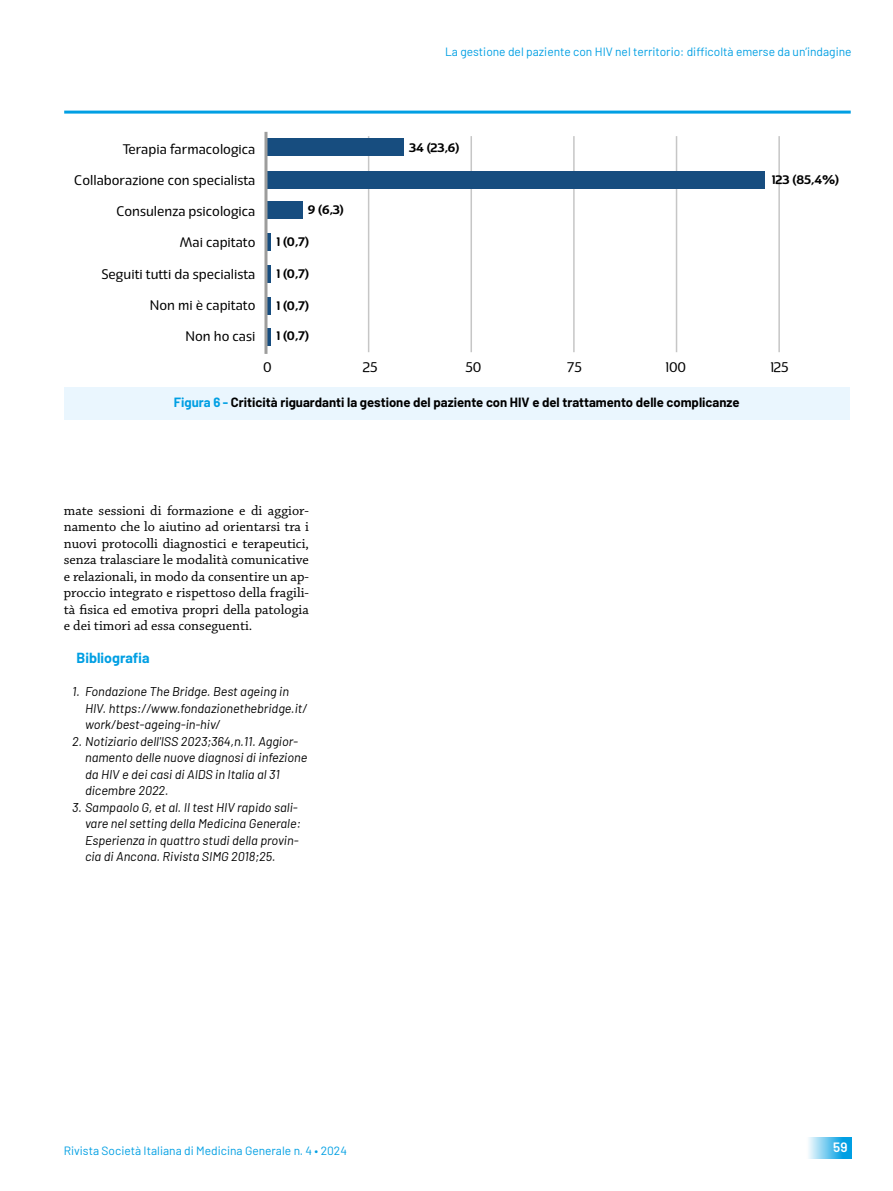
<style>
.page{position:relative;width:893px;height:1191px;background:#fff}
.page>*{position:absolute;margin:0;border:0;box-sizing:border-box;transform-origin:0 0}
.t1{font:14.25px/16.5px "Chaparral Pro";color:#000;text-align:justify}
.t2{font:700 14.25px "Barlow";color:#009fe3}
.t3{font:13.5px "Eigerdals";color:#000}
.t4{font:600 13.5px "Barlow";color:#fff}
.t5{font:700 13.05px "Barlow";color:#000}
.t6{font:italic 12.75px/16.5px "Barlow";color:#000}
.t7{font:12px "Barlow";color:#009fe3}
.t8{font:700 12px "Eigerdals";color:#000}
.s1{color:#009fe3}
</style>
<div class="page">
<div style="left:807px;top:1137px;width:45px;height:21px;background:linear-gradient(to right,#f2fafd,#008fde)"></div>
<hr style="left:64px;top:111px;width:787px;height:3px;background:#009fe3">
<div style="left:64px;top:387px;width:785px;height:33px;background:#eaf6fe"></div>
<hr style="left:368px;top:136px;width:1px;height:216px;background:#c6c6c6">
<hr style="left:470px;top:136px;width:2px;height:216px;background:#c6c6c6">
<hr style="left:573px;top:136px;width:2px;height:216px;background:#c6c6c6">
<hr style="left:676px;top:136px;width:1px;height:216px;background:#c6c6c6">
<hr style="left:778px;top:136px;width:2px;height:216px;background:#c6c6c6">
<div style="left:266px;top:139px;width:138px;height:17px;background:#174d7f"></div>
<div style="left:266px;top:202px;width:37px;height:17px;background:#174d7f"></div>
<svg style="left:267px;top:234px;width:4px;height:17px"></svg>
<svg style="left:267px;top:266px;width:4px;height:17px"></svg>
<svg style="left:267px;top:297px;width:4px;height:17px"></svg>
<svg style="left:267px;top:328px;width:4px;height:17px"></svg>
<div style="left:266px;top:171px;width:499px;height:17px;background:#174d7f"></div>
<hr style="left:264px;top:132px;width:3px;height:222px;background:#9d9d9c">
<p class="t7" style="left:445px;top:44px;width:408px">La gestione del paziente con HIV nel territorio: difficoltà emerse da un’indagine</p>
<p class="t3" style="left:123px;top:141px;width:134px">Terapia farmacologica</p>
<p class="t3" style="left:74px;top:172px;width:183px">Collaborazione con specialista</p>
<p class="t3" style="left:116px;top:203px;width:141px">Consulenza psicologica</p>
<p class="t3" style="left:180px;top:235px;width:77px">Mai capitato</p>
<p class="t3" style="left:102px;top:266px;width:155px">Seguiti tutti da specialista</p>
<p class="t3" style="left:150px;top:297px;width:107px">Non mi è capitato</p>
<p class="t3" style="left:186px;top:328px;width:71px">Non ho casi</p>
<p class="t8" style="left:308px;top:202px;width:38px">9 (6,3)</p>
<p class="t8" style="left:277px;top:234px;width:34px">1 (0,7)</p>
<p class="t8" style="left:277px;top:266px;width:34px">1 (0,7)</p>
<p class="t8" style="left:277px;top:298px;width:34px">1 (0,7)</p>
<p class="t8" style="left:277px;top:329px;width:34px">1 (0,7)</p>
<p class="t8" style="left:409px;top:140px;width:52px">34 (23,6)</p>
<p class="t8" style="left:772px;top:173px;width:69px">123 (85,4%)</p>
<p class="t3" style="left:263px;top:359px;width:10px">0</p>
<p class="t3" style="left:363px;top:359px;width:16px">25</p>
<p class="t3" style="left:465px;top:359px;width:18px">50</p>
<p class="t3" style="left:567px;top:359px;width:16px">75</p>
<p class="t3" style="left:666px;top:359px;width:22px">100</p>
<p class="t3" style="left:771px;top:359px;width:19px">125</p>
<p class="t5" style="left:174px;top:394px;width:567px"><span class="s1">Figura 6 -</span> Criticità riguardanti la gestione del paziente con HIV e del trattamento delle complicanze</p>
<p class="t1" style="left:64px;top:502px;width:247px">mate sessioni di formazione e di aggior&shy;namento che lo aiutino ad orientarsi tra i nuovi protocolli diagnostici e terapeutici, senza tralasciare le modalità comunicative e relazionali, in modo da consentire un ap&shy;proccio integrato e rispettoso della fragili&shy;tà "sica ed emotiva propri della patologia e dei timori ad essa conseguenti.</p>
<p class="t2" style="left:77px;top:649px;width:75px">Bibliografia</p>
<p class="t6" style="left:85px;top:683px;width:224px;text-indent:-13px">1. Fondazione The Bridge. Best ageing in<br>HIV. https://www.fondazionethebridge.it/ work/best-ageing-in-hiv/</p>
<p class="t6" style="left:85px;top:732px;width:224px;text-indent:-13px">2. Notiziario dell'ISS 2023;364,n.11. Aggior&shy;namento delle nuove diagnosi di infezione da HIV e dei casi di AIDS in Italia al 31 dicembre 2022.</p>
<p class="t6" style="left:85px;top:798px;width:217px;text-indent:-13px">3. Sampaolo G, et al. Il test HIV rapido sali&shy;vare nel setting della Medicina Generale:<br>Esperienza in quattro studi della provin&shy;cia di Ancona. Rivista SIMG 2018;25.</p>
<p class="t7" style="left:64px;top:1143px;width:285px">Rivista Società Italiana di Medicina Generale n. 4 • 2024</p>
<p class="t4" style="left:833px;top:1138px;width:16px">59</p>
</div>
